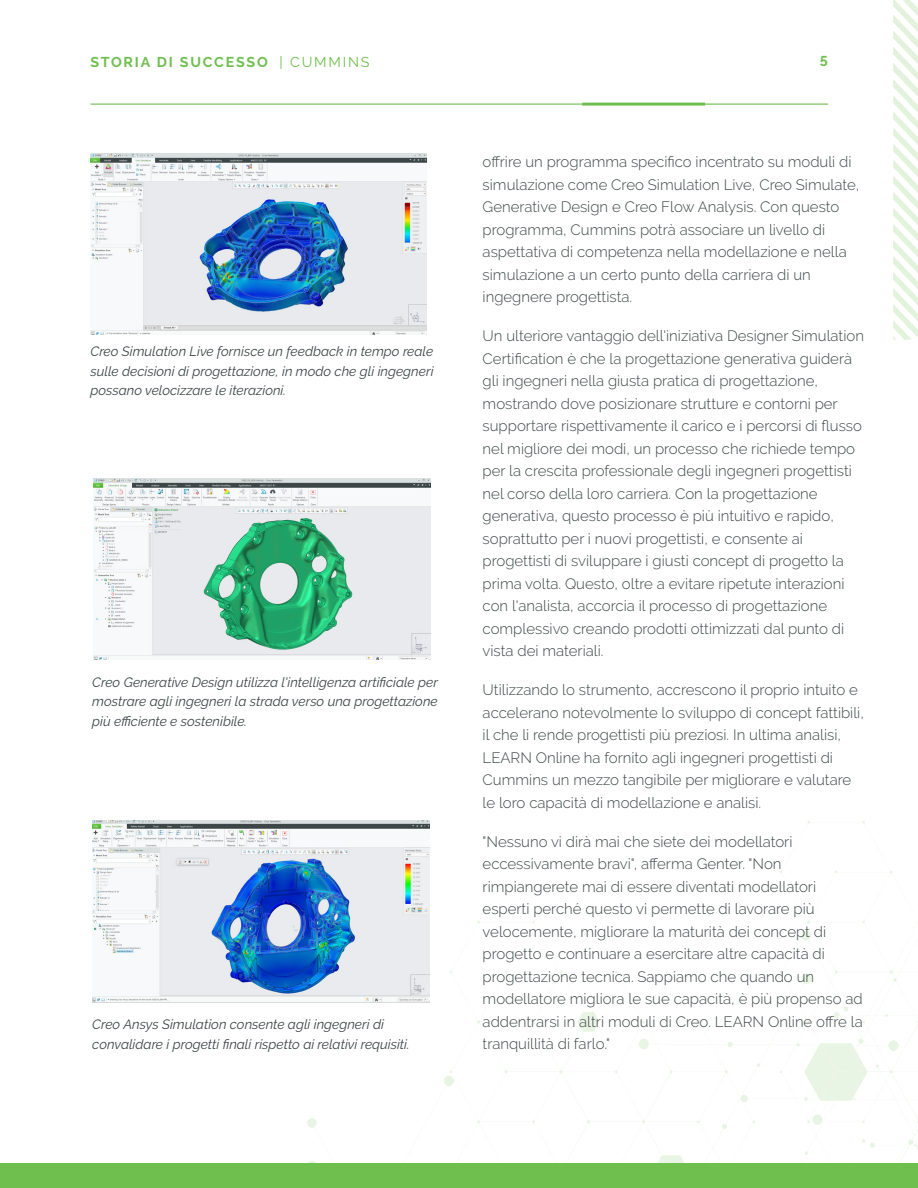
<style>
.page{position:relative;width:918px;height:1188px;background:#fff}
.page>*{position:absolute;margin:0;border:0;box-sizing:border-box;transform-origin:0 0}
.Body{font:300 15px/22.5px "PTC Raleway";color:#3d4647}
.t1{font:700 14.25px "PTC Raleway";letter-spacing:.125em;color:#6ebf4d}
.Body-2{font:italic 13.5px/19.5px "PTC Raleway";color:#3d4647;text-align:justify}
.s1{font-weight:400}
</style>
<div class="page">
<div style="left:0;top:1164px;width:918px;height:24px;background:#6ebf4d"></div>
<hr style="left:90px;top:104px;width:738px;height:1px;background:#6ebf4d">
<svg style="left:893px;top:0;width:25px;height:340px"></svg>
<svg style="left:284px;top:821px;width:634px;height:343px"></svg>
<hr style="left:582px;top:103px;width:123px;height:3px;background:#6ebf4d">
<img style="left:91px;top:153px;width:336px;height:182px">
<img style="left:94px;top:478px;width:337px;height:182px">
<img style="left:92px;top:820px;width:337px;height:182px">
<p class="t1" style="left:90px;top:54px;width:281px">STORIA DI SUCCESSO <span class="s1">| CUMMINS</span></p>
<p class="t1" style="left:820px;top:53px;width:10px">5</p>
<p class="Body-2" style="left:90px;top:342px;width:345px">Creo Simulation Live fornisce un feedback in tempo reale sulle decisioni di progettazione, in modo che gli ingegneri possano velocizzare le iterazioni.</p>
<p class="Body-2" style="left:92px;top:672px;width:347px">Creo Generative Design utilizza l'intelligenza artificiale per mostrare agli ingegneri la strada verso una progettazione più efficiente e sostenibile.</p>
<p class="Body-2" style="left:92px;top:1015px;width:319px">Creo Ansys Simulation consente agli ingegneri di convalidare i progetti finali rispetto ai relativi requisiti.</p>
<p class="Body" style="left:483px;top:151px;width:378px">offrire un programma specifico incentrato su moduli di simulazione come Creo Simulation Live, Creo Simulate, Generative Design e Creo Flow Analysis. Con questo programma, Cummins potrà associare un livello di aspettativa di competenza nella modellazione e nella simulazione a un certo punto della carriera di un ingegnere progettista.</p>
<p class="Body" style="left:483px;top:325px;width:383px">Un ulteriore vantaggio dell'iniziativa Designer Simulation Certification è che la progettazione generativa guiderà gli ingegneri nella giusta pratica di progettazione, mostrando dove posizionare strutture e contorni per supportare rispettivamente il carico e i percorsi di flusso nel migliore dei modi, un processo che richiede tempo per la crescita professionale degli ingegneri progettisti nel corso della loro carriera. Con la progettazione generativa, questo processo è più intuitivo e rapido, soprattutto per i nuovi progettisti, e consente ai progettisti di sviluppare i giusti concept di progetto la prima volta. Questo, oltre a evitare ripetute interazioni con l'analista, accorcia il processo di progettazione complessivo creando prodotti ottimizzati dal punto di vista dei materiali.</p>
<p class="Body" style="left:483px;top:679px;width:383px">Utilizzando lo strumento, accrescono il proprio intuito e accelerano notevolmente lo sviluppo di concept fattibili, il che li rende progettisti più preziosi. In ultima analisi, LEARN Online ha fornito agli ingegneri progettisti di Cummins un mezzo tangibile per migliorare e valutare le loro capacità di modellazione e analisi.</p>
<p class="Body" style="left:483px;top:830px;width:382px">"Nessuno vi dirà mai che siete dei modellatori eccessivamente bravi", afferma Genter. "Non rimpiangerete mai di essere diventati modellatori esperti perché questo vi permette di lavorare più velocemente, migliorare la maturità dei concept di progetto e continuare a esercitare altre capacità di progettazione tecnica. Sappiamo che quando un modellatore migliora le sue capacità, è più propenso ad addentrarsi in altri moduli di Creo. LEARN Online offre la tranquillità di farlo."</p>
</div>
